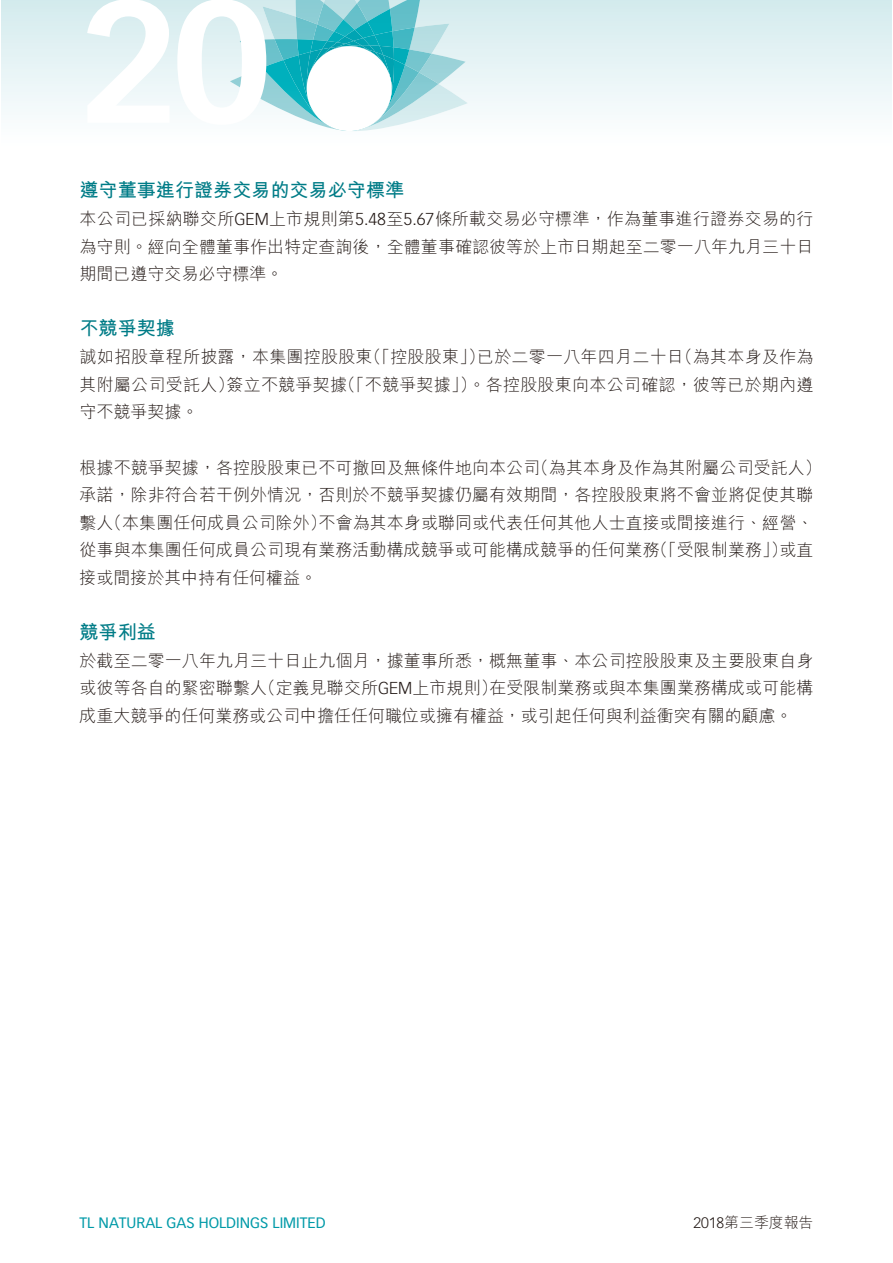
<style>
.page{position:relative;width:893px;height:1263px;background:#fff}
.page>*{position:absolute;margin:0;border:0;box-sizing:border-box;transform-origin:0 0}
.t1{font:700 169.8px "Vectora LT Std";color:#fff}
.t2{font:19.05px "M Hei HK Bold E Ten B5 H";color:#007c87}
.t3{font:16.95px/27.6px "M Hei HK Light E Ten B5 H";letter-spacing:.005em;color:#231916;text-align:justify}
.t4{font:14.85px "Vectora LT Std";color:#009aa8}
.t5{font:14.85px "M Hei HK Light E Ten B5 H";color:#231916}
.s1{font-family:"Vectora LT Std";font-weight:300}
</style>
<div class="page">
<svg style="left:1px;top:0;width:890px;height:112px"></svg>
<svg style="left:230px;top:0;width:238px;height:131px"></svg>
<h1 class="t1" style="left:80px;top:-18px;width:194px">20</h1>
<p class="t2" style="left:80px;top:183px;width:326px">遵守董事進行證券交易的交易必守標準</p>
<p class="t3" style="left:80px;top:207px;width:735px">本公司已採納聯交所<span class="s1">GEM</span>上市規則第<span class="s1">5.48</span>至<span class="s1">5.67</span>條所載交易必守標準，作為董事進行證券交易的行為守則。經向全體董事作出特定查詢後，全體董事確認彼等於上市日期起至二零一八年九月三十日期間已遵守交易必守標準。</p>
<p class="t2" style="left:80px;top:321px;width:97px">不競爭契據</p>
<p class="t3" style="left:80px;top:345px;width:735px">誠如招股章程所披露，本集團控股股東（「控股股東」）已於二零一八年四月二十日（為其本身及作為其附屬公司受託人）簽立不競爭契據（「不競爭契據」）。各控股股東向本公司確認，彼等已於期內遵守不競爭契據。</p>
<p class="t3" style="left:80px;top:456px;width:744px;text-align:left">根據不競爭契據，各控股股東已不可撤回及無條件地向本公司（為其本身及作為其附屬公司受託人）承諾，除非符合若干例外情況，否則於不競爭契據仍屬有效期間，各控股股東將不會並將促使其聯繫人（本集團任何成員公司除外）不會為其本身或聯同或代表任何其他人士直接或間接進行、經營、從事與本集團任何成員公司現有業務活動構成競爭或可能構成競爭的任何業務（「受限制業務」）或直接或間接於其中持有任何權益。</p>
<p class="t2" style="left:80px;top:624px;width:78px">競爭利益</p>
<p class="t3" style="left:80px;top:649px;width:735px">於截至二零一八年九月三十日止九個月，據董事所悉，概無董事、本公司控股股東及主要股東自身或彼等各自的緊密聯繫人（定義見聯交所<span class="s1">GEM</span>上市規則）在受限制業務或與本集團業務構成或可能構成重大競爭的任何業務或公司中擔任任何職位或擁有權益，或引起任何與利益衝突有關的顧慮。</p>
<p class="t4" style="left:80px;top:1216px;width:248px">TL NATURAL GAS HOLDINGS LIMITED</p>
<p class="t5" style="left:693px;top:1217px;width:121px"><span class="s1">2018</span>第三季度報告</p>
</div>
